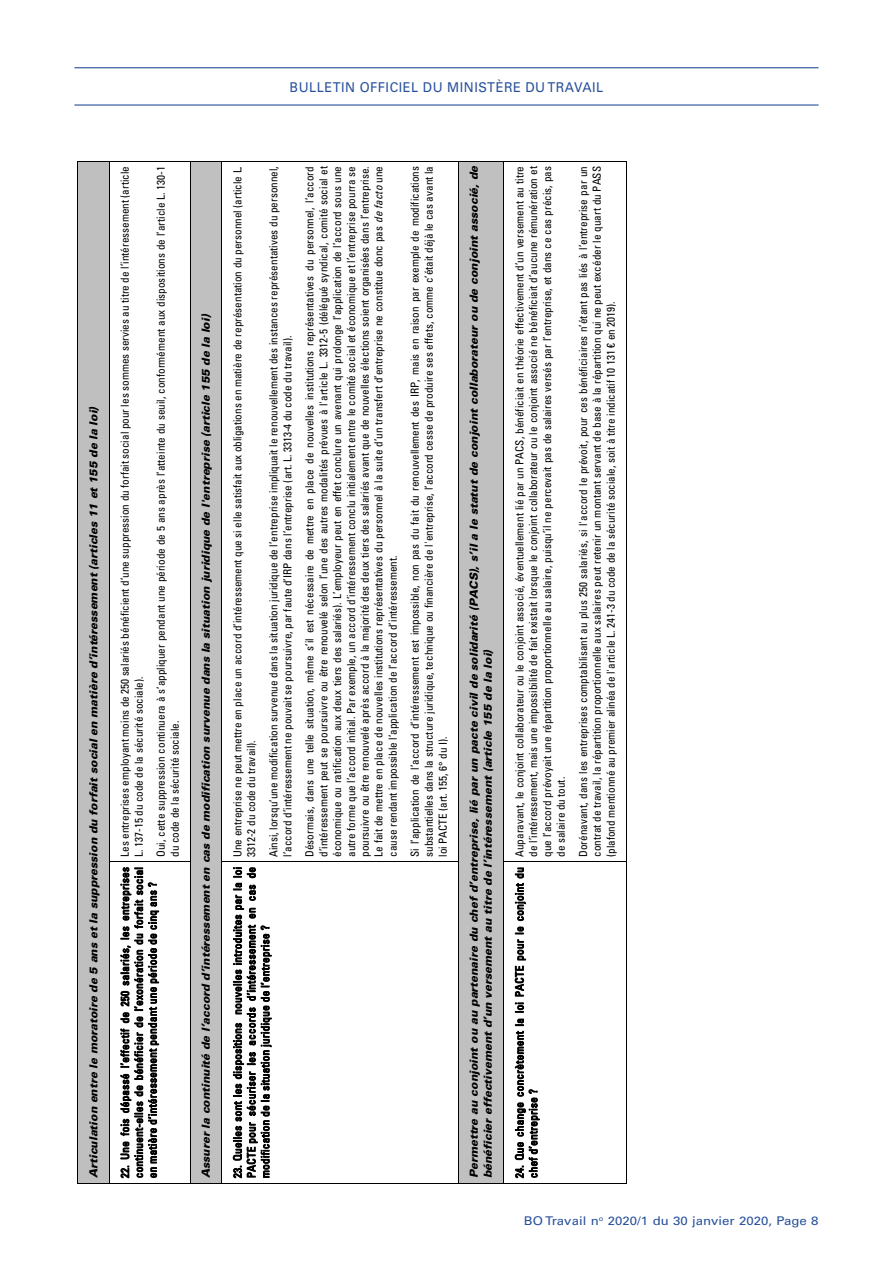
<style>
.page{position:relative;width:893px;height:1263px;background:#fff}
.page>*{position:absolute;margin:0;border:0;box-sizing:border-box;transform-origin:0 0}
.t1{font:13.5px "Univers LT Std";letter-spacing:.04em;color:#27509b;scale:.95 1}
.t2{font:12px "Univers LT Std";color:#27509b;scale:1.1 1}
.t3{font:condensed 11.1px/13.8px "Univers LT Std";color:#000;text-align:justify}
.t4{font:italic 900 11.1px/14.1px "Univers LT Std";color:#000}
.t5{font:condensed 11.1px/13.8px "Univers LT Std";letter-spacing:.025em;color:#000}
.s1{font-style:italic}
</style>
<div class="page">
<hr style="left:74px;top:67px;width:745px;height:1px;background:#27509b">
<hr style="left:74px;top:104px;width:745px;height:2px;background:#27509b">
<div style="left:78px;top:166px;width:31px;height:1012px;background:#bfbfbf"></div>
<hr style="left:77px;top:161px;width:1px;height:1022px;background:#000">
<hr style="left:78px;top:1183px;width:31px;height:1px;background:#000">
<hr style="left:78px;top:161px;width:31px;height:1px;background:#000">
<hr style="left:109px;top:161px;width:1px;height:1022px;background:#000">
<hr style="left:109px;top:1183px;width:81px;height:1px;background:#000">
<hr style="left:109px;top:861px;width:81px;height:1px;background:#000">
<hr style="left:109px;top:161px;width:81px;height:1px;background:#000">
<div style="left:191px;top:166px;width:30px;height:1012px;background:#c0c0c0"></div>
<hr style="left:190px;top:161px;width:1px;height:1022px;background:#000">
<hr style="left:191px;top:1183px;width:30px;height:1px;background:#000">
<hr style="left:191px;top:161px;width:30px;height:1px;background:#000">
<hr style="left:221px;top:161px;width:1px;height:1022px;background:#000">
<hr style="left:222px;top:1183px;width:236px;height:1px;background:#000">
<hr style="left:222px;top:861px;width:236px;height:1px;background:#000">
<hr style="left:222px;top:161px;width:236px;height:1px;background:#000">
<div style="left:458px;top:166px;width:23px;height:1012px;background:#c0c0c0"></div>
<div style="left:481px;top:166px;width:22px;height:1012px;background:#c0c0c0"></div>
<hr style="left:458px;top:161px;width:1px;height:1022px;background:#000">
<hr style="left:458px;top:1183px;width:45px;height:1px;background:#000">
<hr style="left:458px;top:161px;width:45px;height:1px;background:#000">
<hr style="left:503px;top:161px;width:1px;height:1022px;background:#000">
<hr style="left:504px;top:1183px;width:123px;height:1px;background:#000">
<hr style="left:626px;top:862px;width:1px;height:321px;background:#000">
<hr style="left:504px;top:861px;width:123px;height:1px;background:#000">
<hr style="left:626px;top:161px;width:1px;height:700px;background:#000">
<hr style="left:504px;top:161px;width:123px;height:1px;background:#000">
<p class="t1" style="left:290px;top:79px;width:332px">BULLETIN OFFICIEL DU MINISTÈRE DU TRAVAIL</p>
<p class="t4" style="left:86px;top:1178px;width:773px;rotate:-90deg">Articulation entre le moratoire de 5 ans et la suppression du forfait social en matière d’intéressement (articles 11 et 155 de la loi)</p>
<p class="t3" style="left:118px;top:857px;width:692px;rotate:-90deg">Les entreprises employant moins de 250 salariés bénéficient d’une suppression du forfait social pour les sommes servies au titre de l’intéressement (article<br>L. 137-15 du code de la sécurité sociale).</p>
<p class="t3" style="left:154px;top:857px;width:692px;rotate:-90deg">Oui, cette suppression continuera à s’appliquer pendant une période de 5 ans après l’atteinte du seuil, conformément aux dispositions de l’article L. 130-1 du code de la sécurité sociale.</p>
<p class="t3" style="left:118px;top:1178px;width:313px;rotate:-90deg">22. Une fois dépassé l’effectif de 250 salariés, les entreprises continuent-elles de bénéficier de l’exonération du forfait social en matière d’intéressement pendant une période de cinq ans ?</p>
<p class="t4" style="left:199px;top:1178px;width:865px;rotate:-90deg">Assurer la continuité de l’accord d’intéressement en cas de modification survenue dans la situation juridique de l'entreprise (article 155 de la loi)</p>
<p class="t3" style="left:230px;top:857px;width:692px;rotate:-90deg">Une entreprise ne peut mettre en place un accord d’intéressement que si elle satisfait aux obligations en matière de représentation du personnel (article L.<br>3312-2 du code du travail).</p>
<p class="t3" style="left:267px;top:857px;width:692px;rotate:-90deg">Ainsi, lorsqu’une modification survenue dans la situation juridique de l’entreprise impliquait le renouvellement des instances représentatives du personnel, l’accord d’intéressement ne pouvait se poursuivre, par faute d’IRP dans l’entreprise (art. L. 3313-4 du code du travail).</p>
<p class="t3" style="left:303px;top:857px;width:692px;rotate:-90deg">Désormais, dans une telle situation, même s’il est nécessaire de mettre en place de nouvelles institutions représentatives du personnel, l’accord d’intéressement peut se poursuivre ou être renouvelé selon l’une des autres modalités prévues à l'article L. 3312-5 (délégué syndical, comité social et économique ou ratification aux deux tiers des salariés). L’employeur peut en effet conclure un avenant qui prolonge l’application de l’accord sous une autre forme que l’accord initial. Par exemple, un accord d’intéressement conclu initialement entre le comité social et économique et l’entreprise pourra se poursuivre ou être renouvelé après accord à la majorité des deux tiers des salariés avant que de nouvelles élections soient organisées dans l’entreprise.<br>Le fait de mettre en place de nouvelles institutions représentatives du personnel à la suite d’un transfert d’entreprise ne constitue donc pas <span class="s1">de facto</span> une cause rendant impossible l’application de l’accord d’intéressement.</p>
<p class="t3" style="left:408px;top:857px;width:692px;rotate:-90deg">Si l’application de l’accord d’intéressement est impossible, non pas du fait du renouvellement des IRP, mais en raison par exemple de modifications substantielles dans la structure juridique, technique ou financière de l'entreprise, l’accord cesse de produire ses effets, comme c’était déjà le cas avant la loi PACTE (art. 155, 6° du I).</p>
<p class="t4" style="left:467px;top:1178px;width:1014px;rotate:-90deg">Permettre au conjoint ou au partenaire du chef d’entreprise, lié par un pacte civil de solidarité (PACS), s’il a le statut de conjoint collaborateur ou de conjoint associé, de bénéficier effectivement d’un versement au titre de l’intéressement (article 155 de la loi)</p>
<p class="t3" style="left:230px;top:1178px;width:313px;rotate:-90deg">23. Quelles sont les dispositions nouvelles introduites par la loi PACTE pour sécuriser les accords d’intéressement en cas de modification de la situation juridique de l’entreprise ?</p>
<p class="t3" style="left:512px;top:857px;width:692px;rotate:-90deg">Auparavant, le conjoint collaborateur ou le conjoint associé, éventuellement lié par un PACS, bénéficiait en théorie effectivement d’un versement au titre de l’intéressement, mais une impossibilité de fait existait lorsque le conjoint collaborateur ou le conjoint associé ne bénéficiait d’aucune rémunération et que l’accord prévoyait une répartition proportionnelle au salaire, puisqu’il ne percevait pas de salaires versés par l’entreprise, et dans ce cas précis, pas de salaire du tout.</p>
<p class="t3" style="left:576px;top:857px;width:692px;rotate:-90deg">Dorénavant, dans les entreprises comptabilisant au plus 250 salariés, si l'accord le prévoit, pour ces bénéficiaires n’étant pas liés à l’entreprise par un contrat de travail, la répartition proportionnelle aux salaires peut retenir un montant servant de base à la répartition qui ne peut excéder le quart du PASS (plafond mentionné au premier alinéa de l'article L. 241-3 du code de la sécurité sociale, soit à titre indicatif 10 131 € en 2019).</p>
<p class="t5" style="left:512px;top:1178px;width:313px;rotate:-90deg">24. Que change concrètement la loi PACTE pour le conjoint du chef d’entreprise ?</p>
<p class="t2" style="left:524px;top:1213px;width:269px">BO Travail n<sup>o</sup> 2020/1 du 30 janvier 2020, Page 8</p>
</div>
